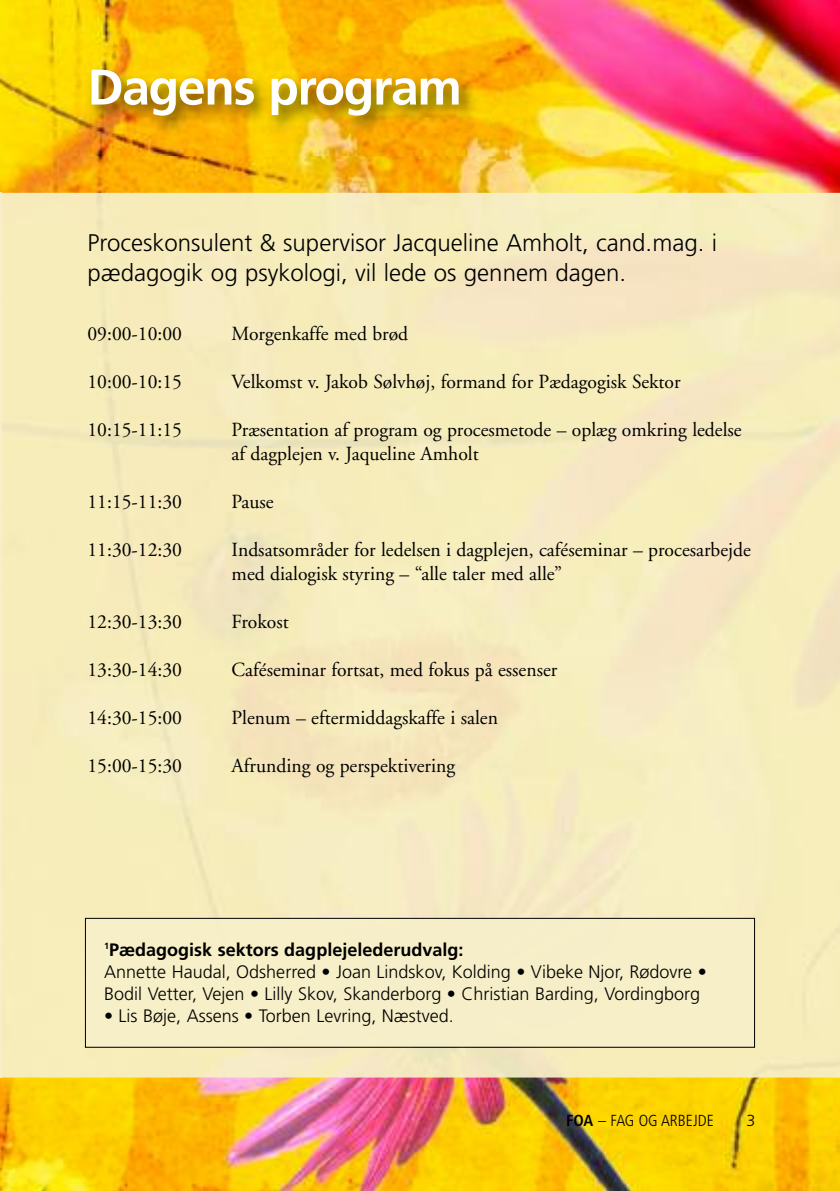
<style>
.page{position:relative;width:840px;height:1191px;background:#fff}
.page>*{position:absolute;margin:0;border:0;box-sizing:border-box;transform-origin:0 0}
.t1{font:700 50px "Frutiger";letter-spacing:-.03em;color:#fff}
.t2{font:300 24px/30px "Frutiger";color:#000}
.t3{font:20px/24px "Adobe Garamond";color:#000}
.t4{font:300 18px/22px "Frutiger";color:#000}
.t5{font:300 condensed 16px "Frutiger";color:#000}
.t6{font:300 16px "Frutiger";color:#000}
.s1{font-weight:700}
</style>
<div class="page">
<img style="left:0;top:0;width:839px;height:1191px">
<img style="left:0;top:193px;width:839px;height:884px">
<img style="left:75px;top:53px;width:764px;height:102px">
<div style="left:87px;top:920px;width:665px;height:125px;background:#f6efc8"></div>
<div style="left:85px;top:918px;width:669px;height:129px;border:1px solid #000"></div>
<h1 class="t1" style="left:87px;top:67px;width:376px">Dagens program</h1>
<p class="t2" style="left:87px;top:229px;width:630px">Proceskonsulent &amp; supervisor Jacqueline Amholt, cand.mag. i pædagogik og psykologi, vil lede os gennem dagen.</p>
<p class="t3" style="left:87px;top:323px;width:96px">09:00-10:00</p>
<p class="t3" style="left:231px;top:323px;width:178px">Morgenkaffe med brød</p>
<p class="t3" style="left:87px;top:371px;width:96px">10:00-10:15</p>
<p class="t3" style="left:231px;top:371px;width:450px">Velkomst v. Jakob Sølvhøj, formand for Pædagogisk Sektor</p>
<p class="t3" style="left:87px;top:419px;width:96px">10:15-11:15</p>
<p class="t3" style="left:231px;top:419px;width:511px">Præsentation af program og procesmetode – oplæg omkring ledelse af dagplejen v. Jaqueline Amholt</p>
<p class="t3" style="left:87px;top:491px;width:96px">11:15-11:30</p>
<p class="t3" style="left:231px;top:491px;width:43px">Pause</p>
<p class="t3" style="left:87px;top:539px;width:96px">11:30-12:30</p>
<p class="t3" style="left:231px;top:539px;width:520px">Indsatsområder for ledelsen i dagplejen, caféseminar – procesarbejde med dialogisk styring – “alle taler med alle”</p>
<p class="t3" style="left:87px;top:611px;width:96px">12:30-13:30</p>
<p class="t3" style="left:231px;top:611px;width:59px">Frokost</p>
<p class="t3" style="left:87px;top:659px;width:96px">13:30-14:30</p>
<p class="t3" style="left:231px;top:659px;width:327px">Caféseminar fortsat, med fokus på essenser</p>
<p class="t3" style="left:87px;top:707px;width:96px">14:30-15:00</p>
<p class="t3" style="left:231px;top:707px;width:268px">Plenum – eftermiddagskaffe i salen</p>
<p class="t3" style="left:87px;top:755px;width:96px">15:00-15:30</p>
<p class="t3" style="left:231px;top:755px;width:225px">Afrunding og perspektivering</p>
<p class="t4" style="left:104px;top:939px;width:604px"><sup>1</sup><span class="s1">Pædagogisk sektors dagplejelederudvalg:<br></span>Annette Haudal, Odsherred • Joan Lindskov, Kolding • Vibeke Njor, Rødovre •<br>Bodil Vetter, Vejen • Lilly Skov, Skanderborg • Christian Barding, Vordingborg</p>
<p class="t4" style="left:104px;top:1005px;width:351px">• Lis Bøje, Assens • Torben Levring, Næstved.</p>
<p class="t5" style="left:566px;top:1114px;width:149px"><span class="s1">FOA</span> – FAG OG ARBEJDE</p>
<p class="t6" style="left:746px;top:1114px;width:10px">3</p>
</div>
